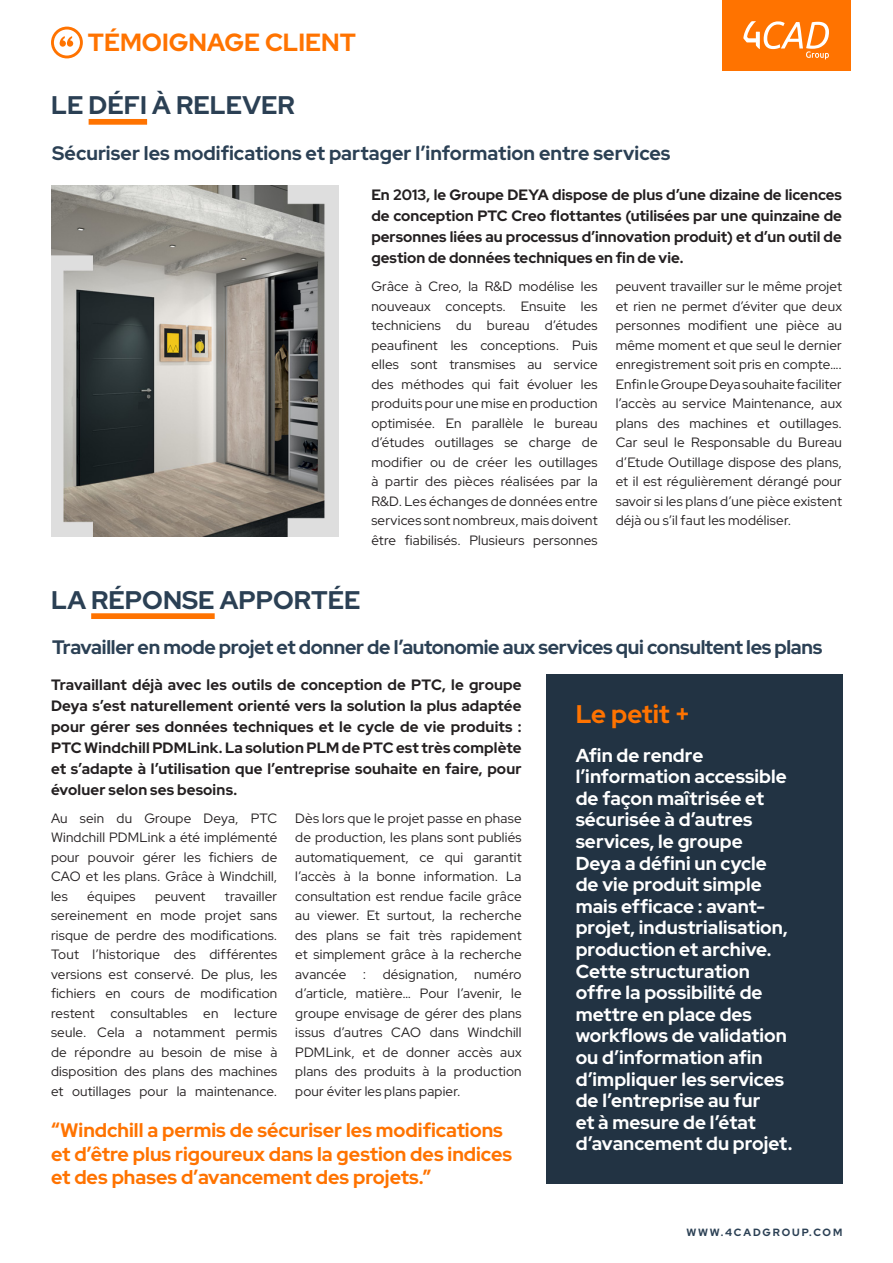
<style>
.page{position:relative;width:893px;height:1263px;background:#fff}
.page>*{position:absolute;margin:0;border:0;box-sizing:border-box;transform-origin:0 0}
.t1{font:700 25.5px "Red Hat Display";color:#2b4054}
.t2{font:700 25.5px "Red Hat Display";color:#ff7300}
.t3{font:700 24.75px "Red Hat Display";color:#ff7300}
.t4{font:700 19.5px "Red Hat Display";letter-spacing:-.01em;color:#2b4054}
.t5{font:700 19.5px/23.4px "Red Hat Display";color:#ff7300}
.texte{font:700 18.75px/21.6px "Red Hat Display";letter-spacing:.005em;color:#fff}
.texte-2{font:700 15px/21px "Red Hat Display";letter-spacing:.005em;color:#231f20;text-align:justify}
.texte-3{font:13.5px/19.5px "Red Hat Display";letter-spacing:.015em;color:#231f20;text-align:justify}
.t6{font:700 10.5px "Red Hat Display";letter-spacing:.18em;color:#2b4054}
</style>
<div class="page">
<img style="left:51px;top:185px;width:288px;height:351px">
<div style="left:89px;top:119px;width:58px;height:6px;background:#ff7300"></div>
<div style="left:91px;top:613px;width:124px;height:6px;background:#ff7300"></div>
<div style="left:546px;top:674px;width:296px;height:510px;background:#223343"></div>
<svg style="left:51px;top:27px;width:32px;height:31px"></svg>
<div style="left:722px;top:0;width:128px;height:70px;background:#ff7300"></div>
<svg style="left:743px;top:21px;width:86px;height:38px"></svg>
<p class="t3" style="left:88px;top:26px;width:270px">TÉMOIGNAGE CLIENT</p>
<p class="t1" style="left:51px;top:89px;width:245px">LE DÉFI À RELEVER</p>
<p class="t4" style="left:52px;top:140px;width:620px">Sécuriser les modifications et partager l’information entre services</p>
<p class="texte-2" style="left:371px;top:184px;width:472px">En 2013, le Groupe DEYA dispose de plus d’une dizaine de licences de conception PTC Creo flottantes (utilisées par une quinzaine de personnes liées au processus d’innovation produit) et d’un outil de gestion de données techniques en fin de vie.</p>
<p class="texte-3" style="left:371px;top:277px;width:228px">Grâce à Creo, la R&amp;D modélise les nouveaux concepts. Ensuite les techniciens du bureau d’études peaufinent les conceptions. Puis elles sont transmises au service des méthodes qui fait évoluer les produits pour une mise en production optimisée. En parallèle le bureau d’études outillages se charge de modifier ou de créer les outillages à partir des pièces réalisées par la R&amp;D. Les échanges de données entre services sont nombreux, mais doivent être fiabilisés. Plusieurs personnes</p>
<p class="texte-3" style="left:616px;top:277px;width:228px">peuvent travailler sur le même projet et rien ne permet d’éviter que deux personnes modifient une pièce au même moment et que seul le dernier enregistrement soit pris en compte….<br>Enfin le Groupe Deya souhaite faciliter l’accès au service Maintenance, aux plans des machines et outillages.<br>Car seul le Responsable du Bureau d’Etude Outillage dispose des plans, et il est régulièrement dérangé pour savoir si les plans d’une pièce existent déjà ou s’il faut les modéliser.</p>
<p class="t1" style="left:51px;top:583px;width:311px">LA RÉPONSE APPORTÉE</p>
<p class="t4" style="left:52px;top:634px;width:772px">Travailler en mode projet et donner de l’autonomie aux services qui consultent les plans</p>
<p class="texte-2" style="left:51px;top:673px;width:472px">Travaillant déjà avec les outils de conception de PTC, le groupe Deya s’est naturellement orienté vers la solution la plus adaptée pour gérer ses données techniques et le cycle de vie produits :<br>PTC Windchill PDMLink. La solution PLM de PTC est très complète et s’adapte à l’utilisation que l’entreprise souhaite en faire, pour évoluer selon ses besoins.</p>
<p class="texte-3" style="left:51px;top:808px;width:228px">Au sein du Groupe Deya, PTC Windchill PDMLink a été implémenté pour pouvoir gérer les fichiers de CAO et les plans. Grâce à Windchill, les</p>
<p class="texte-3" style="left:295px;top:808px;width:228px">Dès lors que le projet passe en phase de production, les plans sont publiés automatiquement, ce qui garantit l’accès à la bonne information. La consultation est rendue facile grâce au viewer. Et surtout, la recherche des plans se fait très rapidement et simplement grâce à la recherche avancée : désignation, numéro d’article, matière… Pour l’avenir, le groupe envisage de gérer des plans issus d’autres CAO dans Windchill PDMLink, et de donner accès aux plans des produits à la production pour éviter les plans papier.</p>
<p class="texte-3" style="left:51px;top:886px;width:228px;text-indent:174px">travailler sereinement en mode projet sans risque de perdre des modifications.<br>Tout l’historique des différentes versions est conservé. De plus, les fichiers en cours de modification restent consultables en lecture seule. Cela a notamment permis de répondre au besoin de mise à disposition des plans des machines et outillages pour la maintenance.</p>
<p class="texte-3" style="left:87px;top:886px;width:50px">équipes</p>
<p class="texte-3" style="left:155px;top:886px;width:52px">peuvent</p>
<p class="t5" style="left:51px;top:1118px;width:463px">“Windchill a permis de sécuriser les modifications et d’être plus rigoureux dans la gestion des indices et des phases d’avancement des projets.”</p>
<p class="t2" style="left:576px;top:697px;width:116px">Le petit +</p>
<p class="texte" style="left:576px;top:744px;width:218px">Afin de rendre l’information accessible de façon maîtrisée et sécurisée à d’autres services, le groupe<br>Deya a défini un cycle de vie produit simple mais efficace : avant&shy;projet, industrialisation, production et archive.<br>Cette structuration offre la possibilité de mettre en place des workflows de validation ou d’information afin d’impliquer les services de l’entreprise au fur<br>et à mesure de l’état d’avancement du projet.</p>
<p class="t6" style="left:686px;top:1225px;width:157px">WWW.4CADGROUP.COM</p>
</div>
